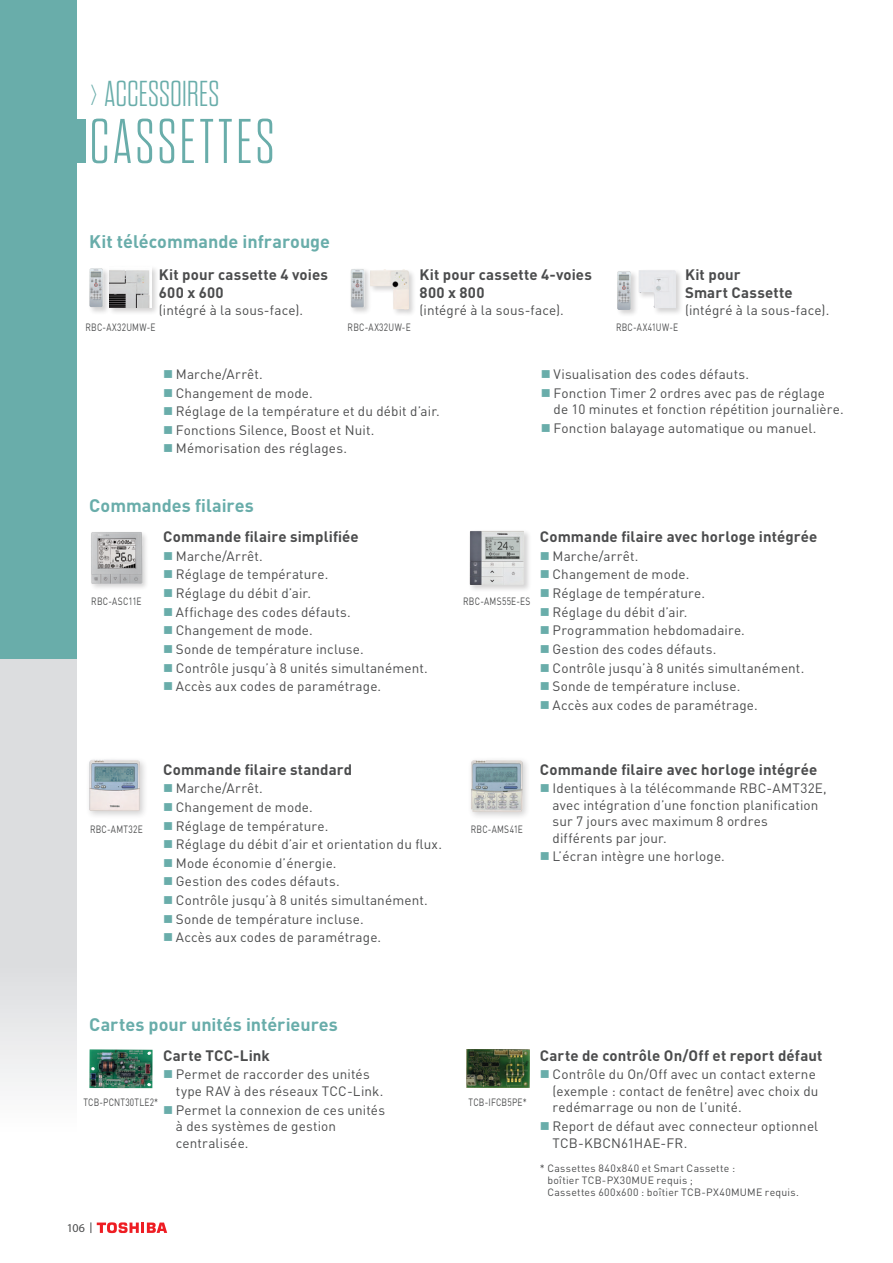
<style>
.page{position:relative;width:893px;height:1263px;background:#fff}
.page>*{position:absolute;margin:0;border:0;box-sizing:border-box;transform-origin:0 0}
.t1{font:300 expanded 63px "Dharma Gothic E";letter-spacing:.055em;color:#69adaa}
.t2{font:300 expanded 36px "Dharma Gothic E";color:#69adaa}
.t3{font:700 18px "DIN Pro";color:#69adaa}
.t4{font:700 15px/18px "DIN Pro";letter-spacing:.01em;color:#4b4c4d}
.t5{font:13.5px/18.6px "DIN Pro";letter-spacing:.01em;color:#4b4c4d}
.t6{font:12px "Myriad Pro";color:#4b4c4d}
.t7{font:10.5px "DIN Pro";letter-spacing:.025em;color:#4b4c4d;scale:.8 1}
.t8{font:10.5px/12px "DIN Pro";letter-spacing:.025em;color:#4b4c4d}
.s1{font-family:"Alien League";font-weight:400;font-stretch:normal;font-size:27px}
</style>
<div class="page">
<div style="left:0;top:119px;width:85px;height:44px;background:#69adaa"></div>
<div style="left:0;top:659px;width:77px;height:225px;background:#dcdddf"></div>
<div style="left:0;top:0;width:77px;height:659px;background:#69adaa"></div>
<div style="left:0;top:884px;width:77px;height:248px;background:linear-gradient(to bottom,#d4d6d8,#fafafb)"></div>
<div style="left:349px;top:267px;width:23px;height:49px;background:#231f20;opacity:.2"></div>
<img style="left:350px;top:269px;width:14px;height:39px">
<div style="left:368px;top:268px;width:49px;height:49px;background:#231f20;opacity:.2"></div>
<img style="left:370px;top:269px;width:39px;height:41px">
<div style="left:108px;top:265px;width:52px;height:50px;background:#231f20;opacity:.2"></div>
<img style="left:111px;top:267px;width:41px;height:40px">
<div style="left:87px;top:266px;width:24px;height:49px;background:#231f20;opacity:.2"></div>
<img style="left:89px;top:268px;width:14px;height:39px">
<div style="left:637px;top:268px;width:46px;height:48px;background:#231f20;opacity:.2"></div>
<img style="left:639px;top:270px;width:37px;height:38px">
<div style="left:615px;top:269px;width:24px;height:49px;background:#231f20;opacity:.2"></div>
<img style="left:617px;top:271px;width:14px;height:39px">
<img style="left:89px;top:1049px;width:64px;height:39px">
<img style="left:466px;top:1049px;width:63px;height:39px">
<div style="left:90px;top:531px;width:59px;height:60px;background:#231f20;opacity:.2"></div>
<img style="left:90px;top:531px;width:54px;height:54px">
<div style="left:86px;top:756px;width:62px;height:63px;background:#231f20;opacity:.2"></div>
<img style="left:89px;top:760px;width:51px;height:51px">
<div style="left:468px;top:529px;width:64px;height:64px;background:#231f20;opacity:.2"></div>
<img style="left:470px;top:531px;width:54px;height:54px">
<div style="left:467px;top:756px;width:64px;height:64px;background:#231f20;opacity:.2"></div>
<img style="left:471px;top:760px;width:52px;height:52px">
<svg style="left:91px;top:1222px;width:76px;height:11px"></svg>
<h2 class="t2" style="left:89px;top:76px;width:132px"><span class="s1">&gt;</span> ACCESSOIRES</h2>
<h1 class="t1" style="left:89px;top:111px;width:187px">CASSETTES</h1>
<h3 class="t3" style="left:89px;top:229px;width:242px">Kit télécommande infrarouge</h3>
<p class="t4" style="left:159px;top:265px;width:171px">Kit pour cassette 4 voies<br>600 x 600</p>
<p class="t5" style="left:159px;top:300px;width:146px">(intégré à la sous-face).</p>
<p class="t4" style="left:420px;top:265px;width:174px">Kit pour cassette 4-voies<br>800 x 800</p>
<p class="t5" style="left:420px;top:300px;width:146px">(intégré à la sous-face).</p>
<p class="t4" style="left:685px;top:265px;width:109px">Kit pour<br>Smart Cassette</p>
<p class="t5" style="left:685px;top:300px;width:146px">(intégré à la sous-face).</p>
<p class="t7" style="left:86px;top:320px;width:89px">RBC-AX32UMW-E</p>
<p class="t7" style="left:348px;top:320px;width:80px">RBC-AX32UW-E</p>
<p class="t7" style="left:616px;top:320px;width:79px">RBC-AX41UW-E</p>
<p class="t5" style="left:176px;top:364px;width:265px">Marche/Arrêt.<br>Changement de mode.<br>Réglage de la température et du débit d’air.<br>Fonctions Silence, Boost et Nuit.<br>Mémorisation des réglages.</p>
<p class="t5" style="left:554px;top:364px;width:273px">Visualisation des codes défauts.<br>Fonction Timer 2 ordres avec pas de réglage</p>
<p class="t5" style="left:554px;top:399px;width:292px">de 10 minutes et fonction répétition journalière.<br>Fonction balayage automatique ou manuel.</p>
<h3 class="t3" style="left:89px;top:493px;width:166px">Commandes filaires</h3>
<p class="t7" style="left:91px;top:594px;width:64px">RBC-ASC11E</p>
<p class="t4" style="left:163px;top:527px;width:197px">Commande filaire simplifiée</p>
<p class="t5" style="left:176px;top:546px;width:253px">Marche/Arrêt.<br>Réglage de température.<br>Réglage du débit d’air.<br>Affichage des codes défauts.<br>Changement de mode.<br>Sonde de température incluse.<br>Contrôle jusqu’à 8 unités simultanément.<br>Accès aux codes de paramétrage.</p>
<p class="t7" style="left:463px;top:594px;width:86px">RBC-AMS55E-ES</p>
<p class="t4" style="left:540px;top:527px;width:279px">Commande filaire avec horloge intégrée</p>
<p class="t5" style="left:553px;top:546px;width:253px">Marche/arrêt.<br>Changement de mode.<br>Réglage de température.<br>Réglage du débit d’air.<br>Programmation hebdomadaire.<br>Gestion des codes défauts.<br>Contrôle jusqu’à 8 unités simultanément.<br>Sonde de température incluse.<br>Accès aux codes de paramétrage.</p>
<p class="t7" style="left:90px;top:822px;width:67px">RBC-AMT32E</p>
<p class="t4" style="left:163px;top:760px;width:191px">Commande filaire standard</p>
<p class="t5" style="left:176px;top:778px;width:268px">Marche/Arrêt.<br>Changement de mode.<br>Réglage de température.<br>Réglage du débit d’air et orientation du flux.<br>Mode économie d’énergie.<br>Gestion des codes défauts.<br>Contrôle jusqu’à 8 unités simultanément.<br>Sonde de température incluse.<br>Accès aux codes de paramétrage.</p>
<p class="t7" style="left:471px;top:822px;width:67px">RBC-AMS41E</p>
<p class="t4" style="left:540px;top:760px;width:279px">Commande filaire avec horloge intégrée</p>
<p class="t5" style="left:553px;top:780px;width:276px;line-height:16.5px">Identiques à la télécommande RBC-AMT32E, avec intégration d’une fonction planification sur 7 jours avec maximum 8 ordres différents par jour.</p>
<p class="t5" style="left:553px;top:847px;width:174px">L’écran intègre une horloge.</p>
<h3 class="t3" style="left:89px;top:1012px;width:250px">Cartes pour unités intérieures</h3>
<p class="t4" style="left:163px;top:1046px;width:108px">Carte TCC-Link</p>
<p class="t5" style="left:176px;top:1066px;width:209px;line-height:16.5px">Permet de raccorder des unités type RAV à des réseaux TCC-Link.</p>
<p class="t5" style="left:176px;top:1101px;width:211px;line-height:16.5px">Permet la connexion de ces unités à des systèmes de gestion centralisée.</p>
<p class="t7" style="left:84px;top:1094px;width:95px">TCB-PCNT30TLE2*</p>
<p class="t7" style="left:469px;top:1094px;width:74px">TCB-IFCB5PE*</p>
<p class="t6" style="left:67px;top:1220px;width:20px">106</p>
<p class="t4" style="left:540px;top:1046px;width:284px">Carte de contrôle On/Off et report défaut</p>
<p class="t5" style="left:553px;top:1066px;width:267px;line-height:16.5px">Contrôle du On/Off avec un contact externe (exemple : contact de fenêtre) avec choix du redémarrage ou non de l’unité.</p>
<p class="t5" style="left:553px;top:1117px;width:267px;line-height:16.5px">Report de défaut avec connecteur optionnel<br>TCB-KBCN61HAE-FR.</p>
<p class="t8" style="left:547px;top:1162px;width:253px;text-indent:-8px">* Cassettes 840x840 et Smart Cassette :<br>boîtier TCB-PX30MUE requis ;<br>Cassettes 600x600 : boîtier TCB-PX40MUME requis.</p>
</div>
